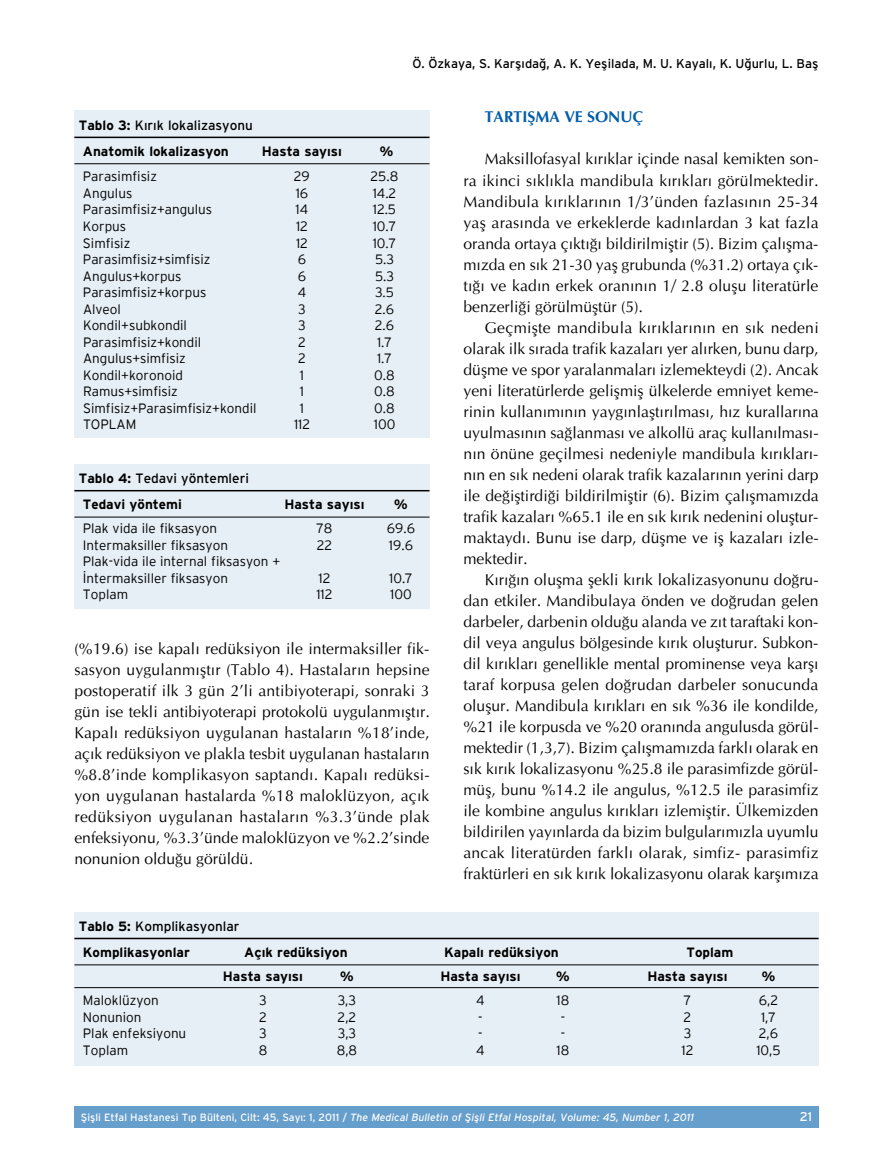
<style>
.page{position:relative;width:893px;height:1170px;background:#fff}
.page>*{position:absolute;margin:0;border:0;box-sizing:border-box;transform-origin:0 0}
.t1{font:15.75px/21px "Optima";color:#000;text-align:justify}
.t2{font:700 15.75px "Optima";color:#005daa}
.t3{font:300 13.5px/16.5px "Interstate";color:#000}
.t4{font:700 13.5px "Interstate";color:#000}
.t5{font:13.5px "Interstate";color:#000}
.t6{font:12.75px "Interstate";color:#000}
.t7{font:12.75px "Interstate";color:#fff}
.t8{font:italic 10.5px "Interstate";color:#fff}
.s1{font-weight:700}
.s2{font-style:normal}
</style>
<div class="page">
<div style="left:74px;top:1106px;width:745px;height:21px;background:#669ecc"></div>
<div style="left:74px;top:111px;width:355px;height:24px;background:#e6eff6"></div>
<div style="left:74px;top:135px;width:355px;height:302px;background:#e6eff6"></div>
<hr style="left:74px;top:137px;width:355px;height:1px;background:#000">
<hr style="left:74px;top:163px;width:355px;height:1px;background:#000">
<div style="left:74px;top:464px;width:355px;height:24px;background:#e6eff6"></div>
<div style="left:74px;top:488px;width:355px;height:120px;background:#e6eff6"></div>
<hr style="left:74px;top:490px;width:355px;height:1px;background:#000">
<hr style="left:74px;top:516px;width:355px;height:1px;background:#000">
<div style="left:74px;top:911px;width:745px;height:25px;background:#e6eff6"></div>
<div style="left:74px;top:936px;width:745px;height:129px;background:#e6eff6"></div>
<hr style="left:74px;top:937px;width:745px;height:2px;background:#000">
<hr style="left:74px;top:964px;width:745px;height:1px;background:#000">
<hr style="left:74px;top:987px;width:745px;height:1px;background:#000">
<p class="t6" style="left:412px;top:57px;width:408px">Ö. Özkaya, S. Karşıdağ, A. K. Yeşilada, M. U. Kayalı, K. Uğurlu, L. Baş</p>
<p class="t5" style="left:79px;top:117px;width:175px"><span class="s1">Tablo 3:</span> Kırık lokalizasyonu</p>
<p class="t4" style="left:83px;top:143px;width:147px">Anatomik lokalizasyon</p>
<p class="t4" style="left:262px;top:143px;width:82px">Hasta sayısı</p>
<p class="t4" style="left:380px;top:143px;width:15px">%</p>
<p class="t3" style="left:83px;top:168px;width:76px">Parasimfisiz</p>
<p class="t3" style="left:294px;top:168px;width:17px">29</p>
<p class="t3" style="left:371px;top:168px;width:29px">25.8</p>
<p class="t3" style="left:83px;top:185px;width:51px">Angulus</p>
<p class="t3" style="left:296px;top:185px;width:14px">16</p>
<p class="t3" style="left:373px;top:185px;width:25px">14.2</p>
<p class="t3" style="left:83px;top:201px;width:131px">Parasimfisiz+angulus</p>
<p class="t3" style="left:296px;top:201px;width:14px">14</p>
<p class="t3" style="left:373px;top:201px;width:25px">12.5</p>
<p class="t3" style="left:83px;top:218px;width:45px">Korpus</p>
<p class="t3" style="left:296px;top:218px;width:13px">12</p>
<p class="t3" style="left:373px;top:218px;width:25px">10.7</p>
<p class="t3" style="left:83px;top:234px;width:49px">Simfisiz</p>
<p class="t3" style="left:296px;top:234px;width:13px">12</p>
<p class="t3" style="left:373px;top:234px;width:25px">10.7</p>
<p class="t3" style="left:83px;top:251px;width:129px">Parasimfisiz+simfisiz</p>
<p class="t3" style="left:298px;top:251px;width:10px">6</p>
<p class="t3" style="left:375px;top:251px;width:21px">5.3</p>
<p class="t3" style="left:83px;top:267px;width:100px">Angulus+korpus</p>
<p class="t3" style="left:298px;top:267px;width:10px">6</p>
<p class="t3" style="left:375px;top:267px;width:21px">5.3</p>
<p class="t3" style="left:83px;top:284px;width:125px">Parasimfisiz+korpus</p>
<p class="t3" style="left:298px;top:284px;width:10px">4</p>
<p class="t3" style="left:375px;top:284px;width:21px">3.5</p>
<p class="t3" style="left:83px;top:300px;width:39px">Alveol</p>
<p class="t3" style="left:298px;top:300px;width:9px">3</p>
<p class="t3" style="left:375px;top:300px;width:21px">2.6</p>
<p class="t3" style="left:83px;top:317px;width:106px">Kondil+subkondil</p>
<p class="t3" style="left:298px;top:317px;width:9px">3</p>
<p class="t3" style="left:375px;top:317px;width:21px">2.6</p>
<p class="t3" style="left:83px;top:333px;width:120px">Parasimfisiz+kondil</p>
<p class="t3" style="left:298px;top:333px;width:9px">2</p>
<p class="t3" style="left:377px;top:333px;width:16px">1.7</p>
<p class="t3" style="left:83px;top:350px;width:104px">Angulus+simfisiz</p>
<p class="t3" style="left:298px;top:350px;width:9px">2</p>
<p class="t3" style="left:377px;top:350px;width:16px">1.7</p>
<p class="t3" style="left:83px;top:366px;width:101px">Kondil+koronoid</p>
<p class="t3" style="left:300px;top:366px;width:6px">1</p>
<p class="t3" style="left:374px;top:366px;width:22px">0.8</p>
<p class="t3" style="left:83px;top:383px;width:96px">Ramus+simfisiz</p>
<p class="t3" style="left:300px;top:383px;width:6px">1</p>
<p class="t3" style="left:374px;top:383px;width:22px">0.8</p>
<p class="t3" style="left:83px;top:399px;width:175px">Simfisiz+Parasimfisiz+kondil</p>
<p class="t3" style="left:300px;top:399px;width:6px">1</p>
<p class="t3" style="left:374px;top:399px;width:22px">0.8</p>
<p class="t3" style="left:83px;top:416px;width:55px">TOPLAM</p>
<p class="t3" style="left:294px;top:416px;width:18px">112</p>
<p class="t3" style="left:374px;top:416px;width:23px">100</p>
<p class="t5" style="left:79px;top:470px;width:172px"><span class="s1">Tablo 4:</span> Tedavi yöntemleri</p>
<p class="t4" style="left:83px;top:496px;width:100px">Tedavi yöntemi</p>
<p class="t4" style="left:284px;top:496px;width:82px">Hasta sayısı</p>
<p class="t4" style="left:394px;top:496px;width:15px">%</p>
<p class="t3" style="left:83px;top:520px;width:136px">Plak vida ile fiksasyon</p>
<p class="t3" style="left:316px;top:520px;width:18px">78</p>
<p class="t3" style="left:387px;top:520px;width:30px">69.6</p>
<p class="t3" style="left:83px;top:536px;width:147px">Intermaksiller fiksasyon</p>
<p class="t3" style="left:317px;top:536px;width:17px">22</p>
<p class="t3" style="left:389px;top:536px;width:26px">19.6</p>
<p class="t3" style="left:83px;top:553px;width:199px">Plak-vida ile internal fiksasyon +<br>İntermaksiller fiksasyon</p>
<p class="t3" style="left:318px;top:569px;width:13px">12</p>
<p class="t3" style="left:389px;top:569px;width:25px">10.7</p>
<p class="t3" style="left:83px;top:586px;width:47px">Toplam</p>
<p class="t3" style="left:316px;top:586px;width:18px">112</p>
<p class="t3" style="left:390px;top:586px;width:23px">100</p>
<p class="t1" style="left:74px;top:638px;width:357px">(%19.6) ise kapalı redüksiyon ile intermaksiller fik&shy;sasyon uygulanmıştır (Tablo 4). Hastaların hepsine postoperatif ilk 3 gün 2’li antibiyoterapi, sonraki 3 gün ise tekli antibiyoterapi protokolü uygulanmıştır.<br>Kapalı redüksiyon uygulanan hastaların %18’inde, açık redüksiyon ve plakla tesbit uygulanan hastaların %8.8’inde komplikasyon saptandı. Kapalı redüksi&shy;yon uygulanan hastalarda %18 maloklüzyon, açık redüksiyon uygulanan hastaların %3.3’ünde plak enfeksiyonu, %3.3’ünde maloklüzyon ve %2.2’sinde nonunion olduğu görüldü.</p>
<p class="t5" style="left:79px;top:918px;width:162px"><span class="s1">Tablo 5:</span> Komplikasyonlar</p>
<p class="t2" style="left:485px;top:107px;width:160px">TARTIŞMA VE SONUÇ</p>
<p class="t1" style="left:463px;top:149px;width:357px;text-indent:21px">Maksillofasyal kırıklar içinde nasal kemikten son&shy;ra ikinci sıklıkla mandibula kırıkları görülmektedir.<br>Mandibula kırıklarının 1/3’ünden fazlasının 25-34 yaş arasında ve erkeklerde kadınlardan 3 kat fazla oranda ortaya çıktığı bildirilmiştir (5). Bizim çalışma&shy;mızda en sık 21-30 yaş grubunda (%31.2) ortaya çık&shy;tığı ve kadın erkek oranının 1/ 2.8 oluşu literatürle benzerliği görülmüştür (5).</p>
<p class="t1" style="left:463px;top:317px;width:357px;text-indent:21px">Geçmişte mandibula kırıklarının en sık nedeni olarak ilk sırada trafik kazaları yer alırken, bunu darp, düşme ve spor yaralanmaları izlemekteydi (2). Ancak yeni literatürlerde gelişmiş ülkelerde emniyet keme&shy;rinin kullanımının yaygınlaştırılması, hız kurallarına uyulmasının sağlanması ve alkollü araç kullanılması&shy;nın önüne geçilmesi nedeniyle mandibula kırıkları&shy;nın en sık nedeni olarak trafik kazalarının yerini darp ile değiştirdiği bildirilmiştir (6). Bizim çalışmamızda trafik kazaları %65.1 ile en sık kırık nedenini oluştur&shy;maktaydı. Bunu ise darp, düşme ve iş kazaları izle&shy;mektedir.</p>
<p class="t1" style="left:463px;top:569px;width:357px;text-indent:21px">Kırığın oluşma şekli kırık lokalizasyonunu doğru&shy;dan etkiler. Mandibulaya önden ve doğrudan gelen darbeler, darbenin olduğu alanda ve zıt taraftaki kon&shy;dil veya angulus bölgesinde kırık oluşturur. Subkon&shy;dil kırıkları genellikle mental prominense veya karşı taraf korpusa gelen doğrudan darbeler sonucunda oluşur. Mandibula kırıkları en sık %36 ile kondilde, %21 ile korpusda ve %20 oranında angulusda görül&shy;mektedir (1,3,7). Bizim çalışmamızda farklı olarak en sık kırık lokalizasyonu %25.8 ile parasimfizde görül&shy;müş, bunu %14.2 ile angulus, %12.5 ile parasimfiz ile kombine angulus kırıkları izlemiştir. Ülkemizden bildirilen yayınlarda da bizim bulgularımızla uyumlu ancak literatürden farklı olarak, simfiz- parasimfiz fraktürleri en sık kırık lokalizasyonu olarak karşımıza</p>
<p class="t4" style="left:83px;top:944px;width:108px">Komplikasyonlar</p>
<p class="t4" style="left:244px;top:944px;width:105px">Açık redüksiyon</p>
<p class="t4" style="left:444px;top:944px;width:116px">Kapalı redüksiyon</p>
<p class="t4" style="left:686px;top:944px;width:48px">Toplam</p>
<p class="t4" style="left:223px;top:968px;width:82px">Hasta sayısı</p>
<p class="t4" style="left:340px;top:968px;width:15px">%</p>
<p class="t4" style="left:440px;top:968px;width:82px">Hasta sayısı</p>
<p class="t4" style="left:556px;top:968px;width:15px">%</p>
<p class="t4" style="left:647px;top:968px;width:82px">Hasta sayısı</p>
<p class="t4" style="left:762px;top:968px;width:15px">%</p>
<p class="t3" style="left:83px;top:991px;width:77px">Maloklüzyon</p>
<p class="t3" style="left:259px;top:991px;width:9px">3</p>
<p class="t3" style="left:338px;top:991px;width:20px">3,3</p>
<p class="t3" style="left:476px;top:991px;width:10px">4</p>
<p class="t3" style="left:557px;top:991px;width:14px">18</p>
<p class="t3" style="left:684px;top:991px;width:9px">7</p>
<p class="t3" style="left:759px;top:991px;width:21px">6,2</p>
<p class="t3" style="left:83px;top:1008px;width:60px">Nonunion</p>
<p class="t3" style="left:259px;top:1008px;width:9px">2</p>
<p class="t3" style="left:338px;top:1008px;width:20px">2,2</p>
<p class="t3" style="left:478px;top:1008px;width:6px">-</p>
<p class="t3" style="left:561px;top:1008px;width:6px">-</p>
<p class="t3" style="left:684px;top:1008px;width:9px">2</p>
<p class="t3" style="left:761px;top:1008px;width:16px">1,7</p>
<p class="t3" style="left:83px;top:1024px;width:105px">Plak enfeksiyonu</p>
<p class="t3" style="left:259px;top:1024px;width:9px">3</p>
<p class="t3" style="left:338px;top:1024px;width:20px">3,3</p>
<p class="t3" style="left:478px;top:1024px;width:6px">-</p>
<p class="t3" style="left:561px;top:1024px;width:6px">-</p>
<p class="t3" style="left:684px;top:1024px;width:9px">3</p>
<p class="t3" style="left:759px;top:1024px;width:21px">2,6</p>
<p class="t3" style="left:83px;top:1041px;width:47px">Toplam</p>
<p class="t3" style="left:259px;top:1041px;width:10px">8</p>
<p class="t3" style="left:337px;top:1041px;width:22px">8,8</p>
<p class="t3" style="left:476px;top:1041px;width:10px">4</p>
<p class="t3" style="left:557px;top:1041px;width:14px">18</p>
<p class="t3" style="left:681px;top:1041px;width:13px">12</p>
<p class="t3" style="left:756px;top:1041px;width:26px">10,5</p>
<p class="t8" style="left:81px;top:1110px;width:615px"><span class="s2">Şişli Etfal Hastanesi T›p Bülteni, Cilt: 45, Say›: 1, 2011 /</span> The Medical Bulletin of Şişli Etfal Hospital, Volume: 45, Number 1, 2011</p>
<p class="t7" style="left:800px;top:1108px;width:14px">21</p>
</div>
